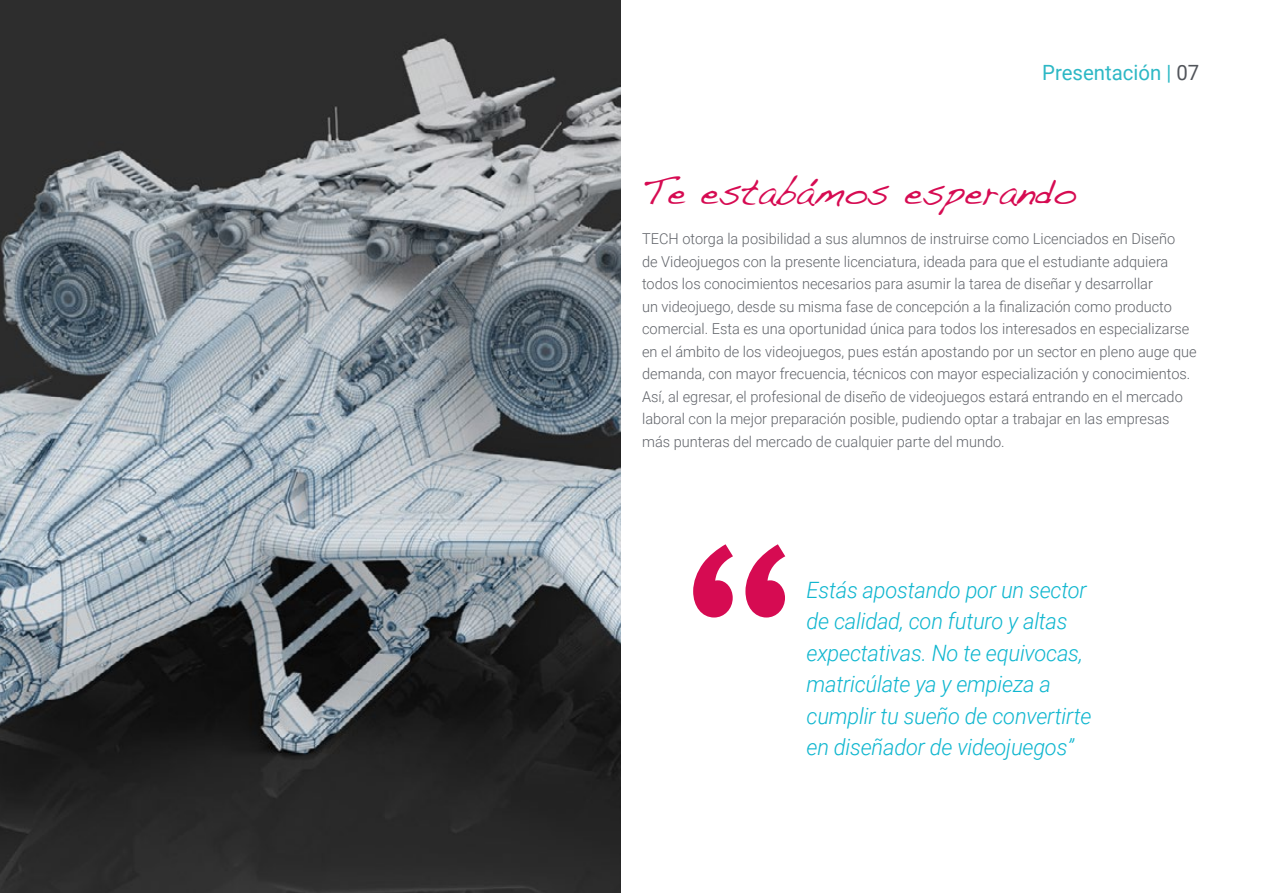
<style>
.page{position:relative;width:1263px;height:893px;background:#fff}
.page>*{position:absolute;margin:0;border:0;box-sizing:border-box;transform-origin:0 0}
.t1{font:37.5px "Handwriting Dakota";color:#d60b52}
.t2{font:italic 300 22.5px/31.5px "Roboto";letter-spacing:-.01em;color:#0fb6cf}
.t3{font:21px "Roboto";color:#2db8c5}
.t4{font:300 15px/22.5px "Roboto";color:#61646a}
.s1{color:#52555b}
</style>
<div class="page">
<img style="left:0;top:0;width:621px;height:893px">
<svg style="left:693px;top:544px;width:92px;height:73px"></svg>
<h3 class="t3" style="left:1042px;top:57px;width:159px">Presentación | <span class="s1">07</span></h3>
<h1 class="t1" style="left:642px;top:169px;width:435px">Te estabámos esperando</h1>
<p class="t4" style="left:642px;top:227px;width:556px">TECH otorga la posibilidad a sus alumnos de instruirse como Licenciados en Diseño<br>de Videojuegos con la presente licenciatura, ideada para que el estudiante adquiera todos los conocimientos necesarios para asumir la tarea de diseñar y desarrollar<br>un videojuego, desde su misma fase de concepción a la finalización como producto comercial. Esta es una oportunidad única para todos los interesados en especializarse en el ámbito de los videojuegos, pues están apostando por un sector en pleno auge que demanda, con mayor frecuencia, técnicos con mayor especialización y conocimientos.<br>Así, al egresar, el profesional de diseño de videojuegos estará entrando en el mercado laboral con la mejor preparación posible, pudiendo optar a trabajar en las empresas más punteras del mercado de cualquier parte del mundo.</p>
<h2 class="t2" style="left:806px;top:573px;width:286px">Estás apostando por un sector de calidad, con futuro y altas expectativas. No te equivocas, matricúlate ya y empieza a cumplir tu sueño de convertirte en diseñador de videojuegos”</h2>
</div>
